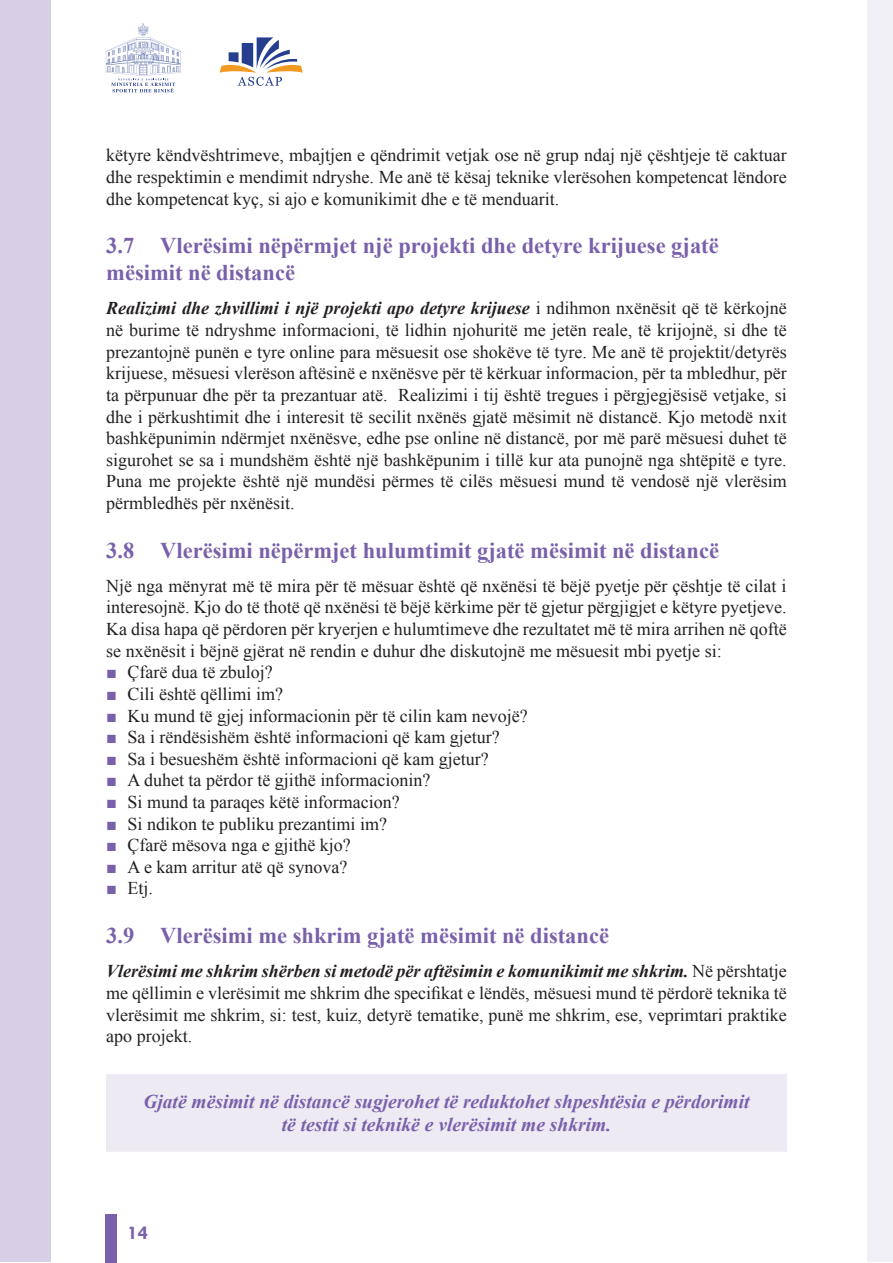
<style>
.page{position:relative;width:893px;height:1263px;background:#fff}
.page>*{position:absolute;margin:0;border:0;box-sizing:border-box;transform-origin:0 0}
.t1{font:700 22.5px/27px "Times New Roman";color:#7960aa}
.t2{font:italic 700 19.5px/23.4px "Times New Roman";color:#7960aa;text-align:center}
.t3{font:700 19.5px "Tw Cen";color:#7960aa}
.t4{font:18px/21.6px "Times New Roman";color:#231f20;text-align:justify}
.s1{font-weight:700;font-style:italic}
.s2{color:#7960aa}
</style>
<div class="page">
<div style="left:106px;top:1214px;width:11px;height:49px;background:#7960aa"></div>
<svg style="left:106px;top:23px;width:75px;height:69px"></svg>
<div style="left:1px;top:1px;width:50px;height:1261px;background:#d7cfe5"></div>
<div style="left:868px;top:1px;width:25px;height:1261px;background:#f1eff6"></div>
<svg style="left:220px;top:37px;width:83px;height:49px"></svg>
<div style="left:106px;top:1072px;width:681px;height:82px;background:#edeaf4"></div>
<hr style="left:106px;top:1070px;width:681px;height:4px;background:#fff">
<hr style="left:106px;top:1152px;width:681px;height:4px;background:#fff">
<p class="t4" style="left:106px;top:144px;width:682px">këtyre këndvështrimeve, mbajtjen e qëndrimit vetjak ose në grup ndaj një çështjeje të caktuar dhe respektimin e mendimit ndryshe. Me anë të kësaj teknike vlerësohen kompetencat lëndore dhe kompetencat kyç, si ajo e komunikimit dhe e të menduarit.</p>
<p class="t1" style="left:106px;top:232px;width:614px">3.7 Vlerësimi nëpërmjet një projekti dhe detyre krijuese gjatë mësimit në distancë</p>
<p class="t4" style="left:106px;top:297px;width:682px"><span class="s1">Realizimi dhe zhvillimi i një projekti apo detyre krijuese</span> i ndihmon nxënësit që të kërkojnë në burime të ndryshme informacioni, të lidhin njohuritë me jetën reale, të krijojnë, si dhe të prezantojnë punën e tyre online para mësuesit ose shokëve të tyre. Me anë të projektit/detyrës krijuese, mësuesi vlerëson aftësinë e nxënësve për të kërkuar informacion, për ta mbledhur, për ta përpunuar dhe për ta prezantuar atë. Realizimi i tij është tregues i përgjegjësisë vetjake, si dhe i përkushtimit dhe i interesit të secilit nxënës gjatë mësimit në distancë. Kjo metodë nxit bashkëpunimin ndërmjet nxënësve, edhe pse online në distancë, por më parë mësuesi duhet të sigurohet se sa i mundshëm është një bashkëpunim i tillë kur ata punojnë nga shtëpitë e tyre.<br>Puna me projekte është një mundësi përmes të cilës mësuesi mund të vendosë një vlerësim përmbledhës për nxënësit.</p>
<p class="t1" style="left:106px;top:536px;width:614px">3.8 Vlerësimi nëpërmjet hulumtimit gjatë mësimit në distancë</p>
<p class="t4" style="left:106px;top:575px;width:682px">Një nga mënyrat më të mira për të mësuar është që nxënësi të bëjë pyetje për çështje të cilat i interesojnë. Kjo do të thotë që nxënësi të bëjë kërkime për të gjetur përgjigjet e këtyre pyetjeve.<br>Ka disa hapa që përdoren për kryerjen e hulumtimeve dhe rezultatet më të mira arrihen në qoftë se nxënësit i bëjnë gjërat në rendin e duhur dhe diskutojnë me mësuesit mbi pyetje si:</p>
<p class="t4" style="left:106px;top:661px;width:168px"><span class="s2">■</span> Çfarë dua të zbuloj?</p>
<p class="t4" style="left:106px;top:683px;width:178px"><span class="s2">■</span> Cili është qëllimi im?</p>
<p class="t4" style="left:106px;top:704px;width:423px"><span class="s2">■</span> Ku mund të gjej informacionin për të cilin kam nevojë?</p>
<p class="t4" style="left:106px;top:726px;width:395px"><span class="s2">■</span> Sa i rëndësishëm është informacioni që kam gjetur?</p>
<p class="t4" style="left:106px;top:748px;width:384px"><span class="s2">■</span> Sa i besueshëm është informacioni që kam gjetur?</p>
<p class="t4" style="left:106px;top:769px;width:326px"><span class="s2">■</span> A duhet ta përdor të gjithë informacionin?</p>
<p class="t4" style="left:106px;top:791px;width:295px"><span class="s2">■</span> Si mund ta paraqes këtë informacion?</p>
<p class="t4" style="left:106px;top:812px;width:282px"><span class="s2">■</span> Si ndikon te publiku prezantimi im?</p>
<p class="t4" style="left:106px;top:834px;width:246px"><span class="s2">■</span> Çfarë mësova nga e gjithë kjo?</p>
<p class="t4" style="left:106px;top:856px;width:243px"><span class="s2">■</span> A e kam arritur atë që synova?</p>
<p class="t4" style="left:106px;top:877px;width:48px"><span class="s2">■</span> Etj.</p>
<p class="t1" style="left:106px;top:921px;width:504px">3.9 Vlerësimi me shkrim gjatë mësimit në distancë</p>
<p class="t4" style="left:106px;top:960px;width:682px"><span class="s1">Vlerësimi me shkrim shërben si metodë për aftësimin e komunikimit me shkrim.</span> Në përshtatje me qëllimin e vlerësimit me shkrim dhe specifikat e lëndës, mësuesi mund të përdorë teknika të vlerësimit me shkrim, si: test, kuiz, detyrë tematike, punë me shkrim, ese, veprimtari praktike apo projekt.</p>
<p class="t2" style="left:143px;top:1089px;width:608px">Gjatë mësimit në distancë sugjerohet të reduktohet shpeshtësia e përdorimit të testit si teknikë e vlerësimit me shkrim.</p>
<p class="t3" style="left:127px;top:1221px;width:22px">14</p>
</div>
